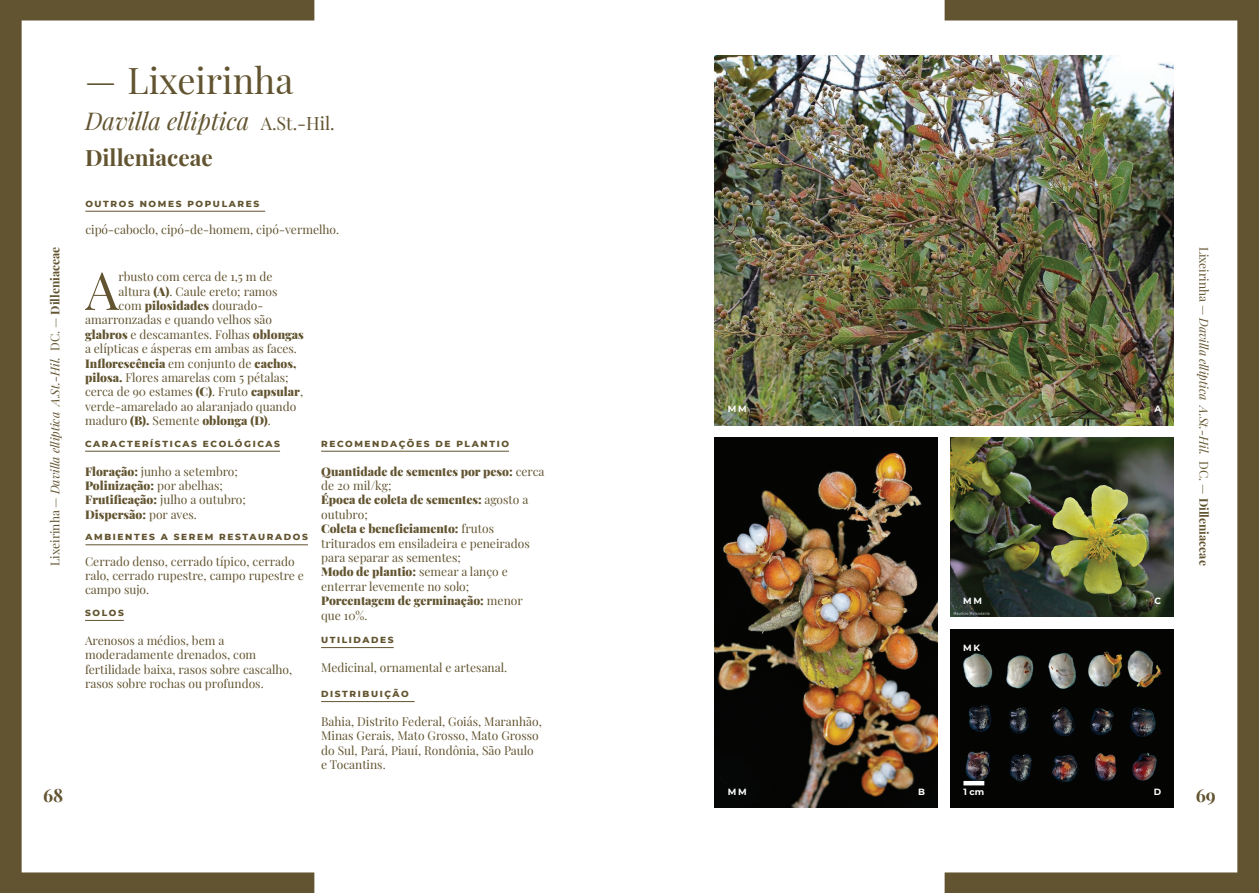
<style>
.page{position:relative;width:1259px;height:893px;background:#fff}
.page>*{position:absolute;margin:0;border:0;box-sizing:border-box;transform-origin:0 0}
.t1{font:52.65px "Playfair Display";color:#625430}
.t2{font:36px "Playfair Display";color:#625430}
.t3{font:italic 24px "Playfair Display";color:#625430}
.t4{font:700 22.5px "Playfair Display";color:#625430}
.t5{font:700 18px "Playfair Display SC";color:#625430}
.t6{font:12px/14.4px "Playfair Display";color:#625430}
.t7{font:italic 12px "Playfair Display";letter-spacing:-.005em;color:#625430}
.t8{font:900 12px "Playfair Display";color:#625430}
.t9{font:800 9px "Montserrat";letter-spacing:.18em;color:#625430}
.t10{font:700 9px "Montserrat";letter-spacing:.18em;color:#fff}
.s1{font-style:normal;font-size:18px}
.s2{font-style:normal}
.s3{font-weight:700;font-style:normal}
.s4{font-weight:900}
.s5{font-weight:400}
</style>
<div class="page">
<svg style="left:0;top:0;width:314px;height:893px"></svg>
<svg style="left:944px;top:0;width:315px;height:893px"></svg>
<img style="left:714px;top:438px;width:224px;height:370px">
<img style="left:950px;top:438px;width:224px;height:179px">
<img style="left:714px;top:55px;width:460px;height:370px">
<img style="left:950px;top:629px;width:224px;height:179px">
<hr style="left:85px;top:451px;width:195px;height:1px;background:#625430">
<hr style="left:85px;top:544px;width:223px;height:1px;background:#625430">
<hr style="left:85px;top:620px;width:39px;height:1px;background:#625430">
<hr style="left:85px;top:211px;width:180px;height:1px;background:#625430">
<hr style="left:321px;top:451px;width:188px;height:1px;background:#625430">
<hr style="left:321px;top:647px;width:73px;height:1px;background:#625430">
<hr style="left:321px;top:701px;width:94px;height:1px;background:#625430">
<hr style="left:963px;top:781px;width:21px;height:4px;background:#fff">
<h2 class="t2" style="left:85px;top:53px;width:210px">— Lixeirinha</h2>
<h3 class="t3" style="left:85px;top:103px;width:251px">Davilla elliptica <span class="s1">A.St.-Hil.</span></h3>
<h3 class="t4" style="left:85px;top:140px;width:129px">Dilleniaceae</h3>
<p class="t9" style="left:85px;top:197px;width:175px">OUTROS NOMES POPULARES</p>
<p class="t6" style="left:85px;top:221px;width:255px">cipó-caboclo, cipó-de-homem, cipó-vermelho.</p>
<p class="t7" style="left:46px;top:566px;width:320px;rotate:-90deg"><span class="s2">Lixeirinha —</span> Davilla elliptica A.St.-Hil. <span class="s2">DC. —</span> <span class="s3">Dilleniaceae</span></p>
<p class="t7" style="left:1213px;top:247px;width:320px;rotate:90deg"><span class="s2">Lixeirinha —</span> Davilla elliptica A.St.-Hil. <span class="s2">DC. —</span> <span class="s3">Dilleniaceae</span></p>
<h1 class="t1" style="left:85px;top:249px;width:35px">A</h1>
<p class="t6" style="left:119px;top:269px;width:155px">rbusto com cerca de 1,5 m de</p>
<p class="t6" style="left:119px;top:283px;width:160px">altura <span class="s4">(A)</span>. Caule ereto; ramos</p>
<p class="t6" style="left:119px;top:297px;width:146px">com <span class="s4">pilosidades</span> dourado-</p>
<p class="t6" style="left:85px;top:312px;width:189px">amarronzadas e quando velhos são</p>
<p class="t6" style="left:85px;top:326px;width:220px"><span class="s4">glabros</span> e descamantes. Folhas <span class="s4">oblongas</span></p>
<p class="t6" style="left:85px;top:341px;width:213px">a elípticas e ásperas em ambas as faces.</p>
<p class="t8" style="left:85px;top:354px;width:213px">Inflorescência <span class="s5">em conjunto de</span> cachos,</p>
<p class="t6" style="left:85px;top:369px;width:205px"><span class="s4">pilosa.</span> Flores amarelas com 5 pétalas;</p>
<p class="t6" style="left:85px;top:384px;width:220px">cerca de 90 estames <span class="s4">(C)</span>. Fruto <span class="s4">capsular</span>,</p>
<p class="t6" style="left:85px;top:398px;width:213px">verde-amarelado ao alaranjado quando</p>
<p class="t6" style="left:85px;top:413px;width:187px">maduro <span class="s4">(B).</span> Semente <span class="s4">oblonga (D)</span>.</p>
<p class="t10" style="left:728px;top:403px;width:20px">MM</p>
<p class="t10" style="left:1154px;top:403px;width:8px">A</p>
<p class="t9" style="left:321px;top:437px;width:189px">RECOMENDAÇÕES DE PLANTIO</p>
<p class="t6" style="left:321px;top:463px;width:225px"><span class="s4">Quantidade de sementes por peso:</span> cerca de 20 mil/kg;<br><span class="s4">Época de coleta de sementes:</span> agosto a outubro;<br><span class="s4">Coleta e beneficiamento:</span> frutos triturados em ensiladeira e peneirados para separar as sementes;<br><span class="s4">Modo de plantio:</span> semear a lanço e enterrar levemente no solo;<br><span class="s4">Porcentagem de germinação:</span> menor que 10%.</p>
<p class="t9" style="left:321px;top:633px;width:74px">UTILIDADES</p>
<p class="t6" style="left:321px;top:659px;width:188px">Medicinal, ornamental e artesanal.</p>
<p class="t9" style="left:321px;top:687px;width:89px">DISTRIBUIÇÃO</p>
<p class="t6" style="left:321px;top:713px;width:222px">Bahia, Distrito Federal, Goiás, Maranhão, Minas Gerais, Mato Grosso, Mato Grosso do Sul, Pará, Piauí, Rondônia, São Paulo e Tocantins.</p>
<p class="t9" style="left:85px;top:437px;width:196px">CARACTERÍSTICAS ECOLÓGICAS</p>
<p class="t6" style="left:85px;top:463px;width:162px"><span class="s4">Floração:</span> junho a setembro;<br><span class="s4">Polinização:</span> por abelhas;<br><span class="s4">Frutificação:</span> julho a outubro;<br><span class="s4">Dispersão:</span> por aves.</p>
<p class="t9" style="left:85px;top:530px;width:224px">AMBIENTES A SEREM RESTAURADOS</p>
<p class="t6" style="left:85px;top:553px;width:220px">Cerrado denso, cerrado típico, cerrado ralo, cerrado rupestre, campo rupestre e campo sujo.</p>
<p class="t9" style="left:85px;top:606px;width:40px">SOLOS</p>
<p class="t6" style="left:85px;top:632px;width:209px">Arenosos a médios, bem a moderadamente drenados, com fertilidade baixa, rasos sobre cascalho, rasos sobre rochas ou profundos.</p>
<p class="t10" style="left:963px;top:594px;width:20px">MM</p>
<p class="t10" style="left:1154px;top:594px;width:8px">C</p>
<p class="t10" style="left:963px;top:641px;width:18px">MK</p>
<p class="t10" style="left:963px;top:785px;width:22px">1 cm</p>
<p class="t10" style="left:728px;top:785px;width:20px">MM</p>
<p class="t10" style="left:1153px;top:785px;width:9px">D</p>
<p class="t10" style="left:918px;top:785px;width:8px">B</p>
<h3 class="t5" style="left:43px;top:781px;width:22px">68</h3>
<h3 class="t5" style="left:1195px;top:781px;width:22px">69</h3>
</div>
